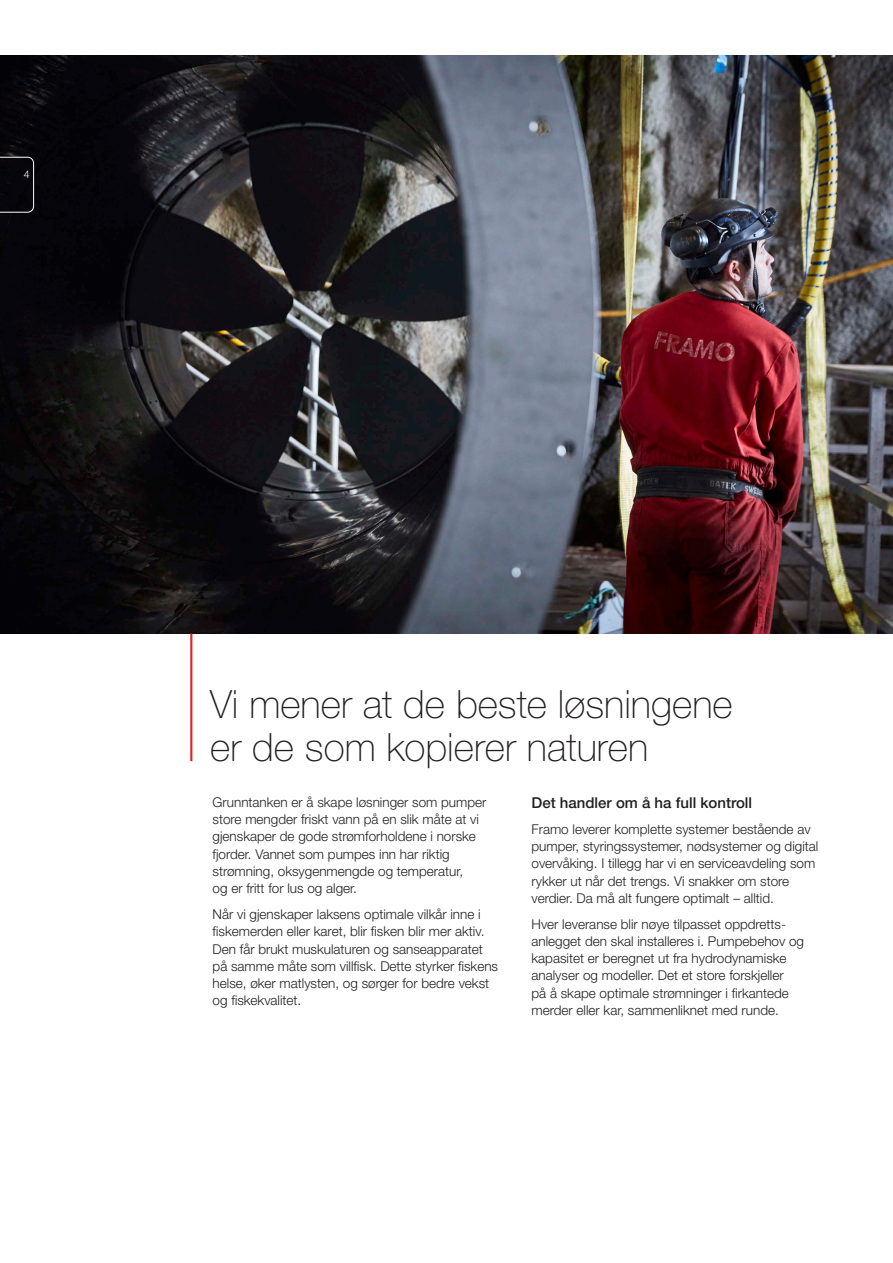
<style>
.page{position:relative;width:893px;height:1263px;background:#fff}
.page>*{position:absolute;margin:0;border:0;box-sizing:border-box;transform-origin:0 0}
.Headline_26_28_6{font:100 39px/42.9px "Helvetica Neue LT Std";color:#231f20}
.Subheading{font:500 15px "Helvetica Neue LT Std";color:#231f20}
.Body_copy_9_11_5{font:300 13.5px/17.2px "Helvetica Neue LT Std";color:#231f20}
.t1{font:300 10.5px "Helvetica Neue LT Std";color:#fff}
</style>
<div class="page">
<img style="left:0;top:55px;width:893px;height:579px">
<hr style="left:190px;top:634px;width:2px;height:127px;background:#ee1d23">
<svg style="left:0;top:156px;width:34px;height:57px;background:#141419"></svg>
<p class="t1" style="left:24px;top:167px;width:7px">4</p>
<p class="Headline_26_28_6" style="left:210px;top:683px;width:524px">Vi mener at de beste løsningene er de som kopierer naturen</p>
<p class="Body_copy_9_11_5" style="left:213px;top:793px;width:275px">Grunntanken er å skape løsninger som pumper store mengder friskt vann på en slik måte at vi gjenskaper de gode strømforholdene i norske fjorder. Vannet som pumpes inn har riktig strømning, oksygenmengde og temperatur,<br>og er fritt for lus og alger.</p>
<p class="Body_copy_9_11_5" style="left:213px;top:905px;width:287px">Når vi gjenskaper laksens optimale vilkår inne i fiskemerden eller karet, blir fisken blir mer aktiv.<br>Den får brukt muskulaturen og sanseapparatet på samme måte som villfisk. Dette styrker fiskens helse, øker matlysten, og sørger for bedre vekst og fiskekvalitet.</p>
<p class="Subheading" style="left:531px;top:794px;width:222px">Det handler om å ha full kontroll</p>
<p class="Body_copy_9_11_5" style="left:531px;top:820px;width:288px">Framo leverer komplette systemer bestående av pumper, styringssystemer, nødsystemer og digital overvåking. I tillegg har vi en serviceavdeling som rykker ut når det trengs. Vi snakker om store verdier. Da må alt fungere optimalt – alltid.</p>
<p class="Body_copy_9_11_5" style="left:531px;top:915px;width:274px">Hver leveranse blir nøye tilpasset oppdretts&shy;anlegget den skal installeres i. Pumpebehov og kapasitet er beregnet ut fra hydrodynamiske analyser og modeller. Det et store forskjeller<br>på å skape optimale strømninger i firkantede merder eller kar, sammenliknet med runde.</p>
</div>
